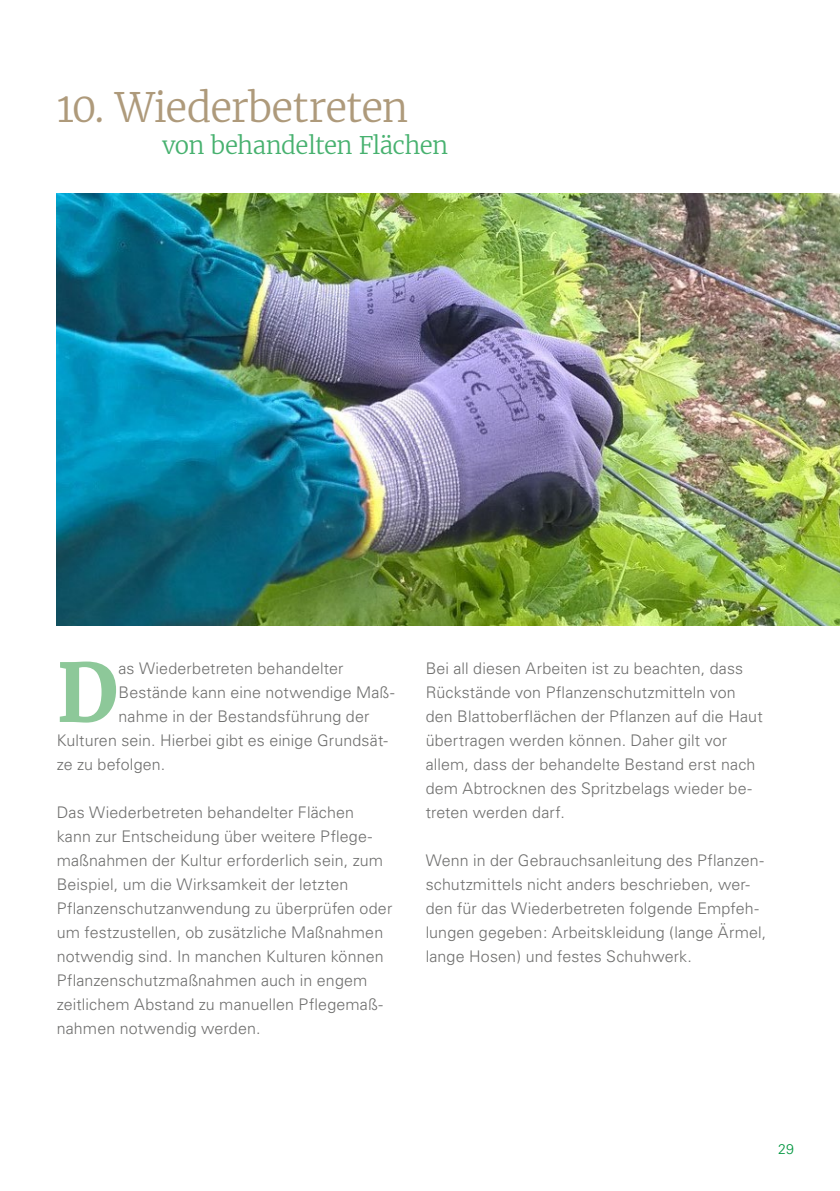
<style>
.page{position:relative;width:840px;height:1191px;background:#fff}
.page>*{position:absolute;margin:0;border:0;box-sizing:border-box;transform-origin:0 0}
.t1{font:700 80.6px "Merriweather";color:#8dc899}
.t2{font:300 40px "Merriweather";letter-spacing:-.025em;color:#ae9a7b}
.t3{font:300 24px "Merriweather";letter-spacing:-.02em;color:#47b16f}
.t4{font:300 16px/24px "Univers";letter-spacing:.01em;color:#6f6f6e}
.t5{font:300 14px "Univers";color:#00963f}
</style>
<div class="page">
<img style="left:57px;top:194px;width:782px;height:432px">
<h2 class="t2" style="left:57px;top:80px;width:353px">10. Wiederbetreten</h2>
<h3 class="t3" style="left:162px;top:129px;width:287px">von behandelten Flächen</h3>
<h1 class="t1" style="left:57px;top:639px;width:63px">D</h1>
<p class="t4" style="left:118px;top:656px;width:226px">as Wiederbetreten behandelter</p>
<p class="t4" style="left:118px;top:680px;width:277px">Bestände kann eine notwendige Maß-</p>
<p class="t4" style="left:118px;top:704px;width:252px">nahme in der Bestandsführung der</p>
<p class="t4" style="left:57px;top:728px;width:332px">Kulturen sein. Hierbei gibt es einige Grundsät-</p>
<p class="t4" style="left:57px;top:752px;width:110px">ze zu befolgen.</p>
<p class="t4" style="left:57px;top:800px;width:337px">Das Wiederbetreten behandelter Flächen<br>kann zur Entscheidung über weitere Pflege&shy;maßnahmen der Kultur erforderlich sein, zum Beispiel, um die Wirksamkeit der letzten Pflanzenschutzanwendung zu überprüfen oder um festzustellen, ob zusätzliche Maßnahmen notwendig sind. In manchen Kulturen können Pflanzenschutzmaßnahmen auch in engem zeitlichem Abstand zu manuellen Pflegemaß&shy;nahmen notwendig werden.</p>
<p class="t4" style="left:425px;top:656px;width:338px">Bei all diesen Arbeiten ist zu beachten, dass Rückstände von Pflanzenschutzmitteln von den Blattoberflächen der Pflanzen auf die Haut übertragen werden können. Daher gilt vor allem, dass der behandelte Bestand erst nach dem Abtrocknen des Spritzbelags wieder be&shy;treten werden darf.</p>
<p class="t4" style="left:425px;top:848px;width:342px">Wenn in der Gebrauchsanleitung des Pflanzen&shy;schutzmittels nicht anders beschrieben, wer&shy;den für das Wiederbetreten folgende Empfeh&shy;lungen gegeben: Arbeitskleidung (lange Ärmel, lange Hosen) und festes Schuhwerk.</p>
<p class="t5" style="left:777px;top:1140px;width:17px">29</p>
</div>
